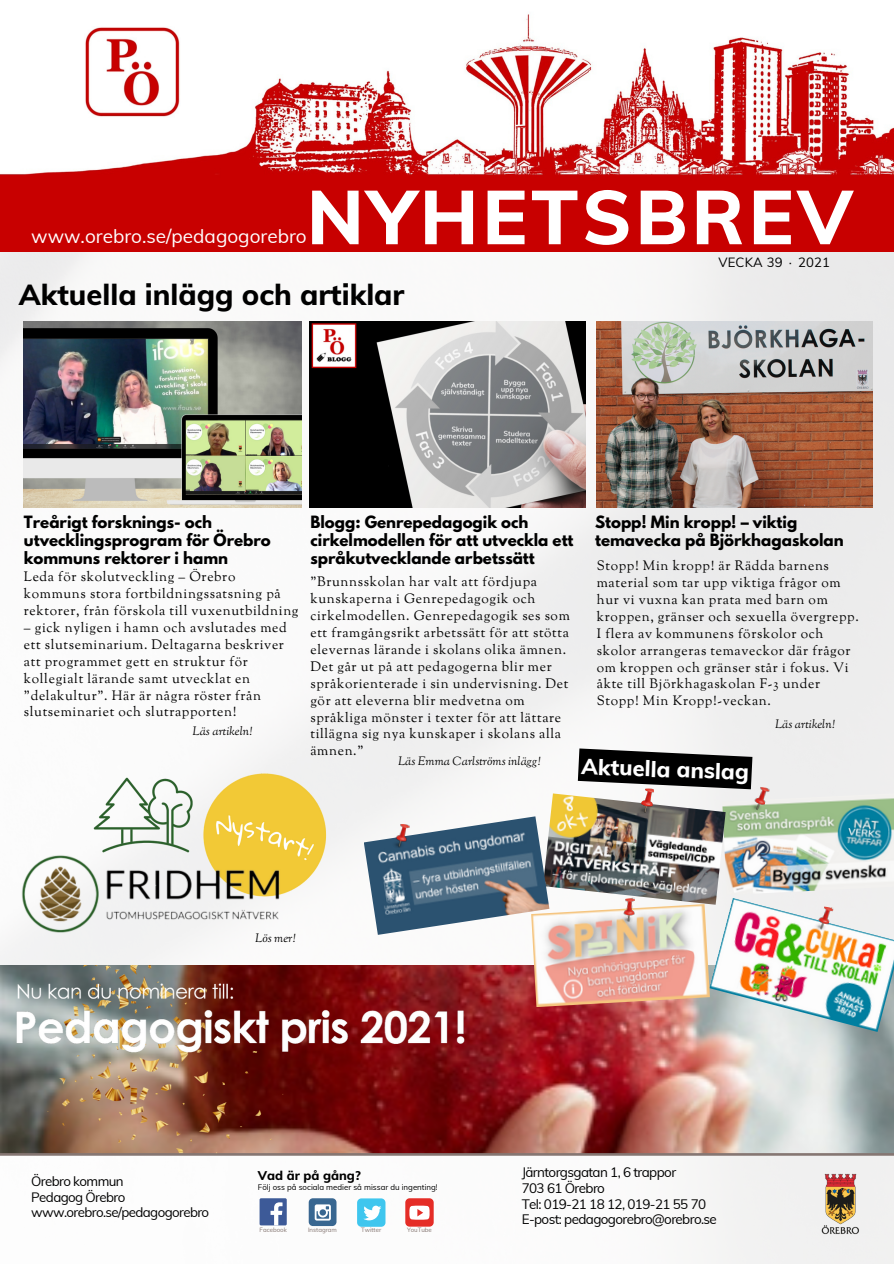
<style>
.page{position:relative;width:894px;height:1264px;background:#fff}
.page>*{position:absolute;margin:0;border:0;box-sizing:border-box;transform-origin:0 0}
.t1{font:800 75.3px "Muli";letter-spacing:.05em;color:#fff}
.t2{font:800 28.95px "Muli";color:#000}
.t3{font:800 21.9px "Muli";color:#fff}
.t4{font:18.9px "Muli";color:#fff}
.t5{font:700 15px/18px "League Spartan";color:#000}
.t6{font:13.5px/17px "Sorts Mill Goudy";letter-spacing:.045em;color:#000}
.t7{font:13.5px/15.8px "Muli";letter-spacing:-.045em;color:#000}
.t8{font:13.35px/15.6px "Muli";letter-spacing:-.045em;color:#000}
.t9{font:13.05px "Muli";letter-spacing:.015em;color:#000}
.t10{font:800 12.6px "Muli";color:#000}
.t11{font:italic 12px "Sorts Mill Goudy";color:#000}
.t12{font:7.95px "Muli";color:#000}
.t13{font:6.15px "Muli";color:#857672}
</style>
<div class="page">
<img style="left:0;top:252px;width:893px;height:1011px">
<img style="left:0;top:14px;width:893px;height:238px">
<img style="left:84px;top:27px;width:96px;height:90px">
<div style="left:308px;top:1198px;width:28px;height:27px;background:#396791;border-radius:4px"></div>
<svg style="left:314px;top:1204px;width:17px;height:16px"></svg>
<div style="left:259px;top:1198px;width:28px;height:27px;background:#3d5a98"></div>
<svg style="left:270px;top:1202px;width:12px;height:23px"></svg>
<div style="left:405px;top:1198px;width:28px;height:28px;background:#e52d27;border-radius:4px"></div>
<svg style="left:409px;top:1205px;width:20px;height:14px"></svg>
<div style="left:357px;top:1198px;width:28px;height:28px;background:#3fc6ee;border-radius:4px"></div>
<svg style="left:363px;top:1205px;width:18px;height:15px"></svg>
<img style="left:24px;top:321px;width:277px;height:186px">
<img style="left:818px;top:1167px;width:44px;height:73px">
<img style="left:0;top:965px;width:893px;height:188px">
<svg style="left:0;top:1153px;width:893px;height:2px;background:#867571"></svg>
<img style="left:309px;top:321px;width:276px;height:186px">
<img style="left:709px;top:898px;width:184px;height:133px">
<img style="left:813px;top:905px;width:20px;height:28px">
<img style="left:596px;top:321px;width:276px;height:186px">
<svg style="left:577px;top:748px;width:175px;height:41px"></svg>
<img style="left:8px;top:759px;width:322px;height:186px">
<img style="left:725px;top:793px;width:168px;height:102px">
<img style="left:748px;top:785px;width:21px;height:29px">
<img style="left:542px;top:793px;width:183px;height:111px">
<img style="left:636px;top:788px;width:18px;height:26px">
<img style="left:364px;top:816px;width:185px;height:118px">
<img style="left:391px;top:823px;width:18px;height:27px">
<img style="left:531px;top:904px;width:178px;height:103px">
<img style="left:617px;top:897px;width:21px;height:28px">
<h1 class="t1" style="left:307px;top:168px;width:547px">NYHETSBREV</h1>
<h2 class="t2" style="left:19px;top:275px;width:387px">Aktuella inlägg och artiklar</h2>
<h3 class="t4" style="left:31px;top:224px;width:277px">www.orebro.se/pedagogorebro</h3>
<p class="t9" style="left:718px;top:253px;width:113px">VECKA 39 ∙ 2021</p>
<p class="t5" style="left:24px;top:515px;width:248px">Treårigt forsknings- och utvecklingsprogram för Örebro kommuns rektorer i hamn</p>
<p class="t6" style="left:24px;top:569px;width:276px">Leda för skolutveckling – Örebro kommuns stora fortbildningssatsning på rektorer, från förskola till vuxenutbildning</p>
<p class="t6" style="left:24px;top:620px;width:264px">– gick nyligen i hamn och avslutades med ett slutseminarium. Deltagarna beskriver att programmet gett en struktur för kollegialt lärande samt utvecklat en "delakultur". Här är några röster från slutseminariet och slutrapporten!</p>
<p class="t11" style="left:192px;top:723px;width:61px">Läs artikeln!</p>
<p class="t5" style="left:310px;top:515px;width:264px">Blogg: Genrepedagogik och cirkelmodellen för att utveckla ett språkutvecklande arbetssätt</p>
<p class="t5" style="left:595px;top:515px;width:250px">Stopp! Min kropp! – viktig temavecka på Björkhagaskolan</p>
<p class="t6" style="left:596px;top:558px;width:263px">Stopp! Min kropp! är Rädda barnens material som tar upp viktiga frågor om hur vi vuxna kan prata med barn om kroppen, gränser och sexuella övergrepp.<br>I flera av kommunens förskolor och skolor arrangeras temaveckor där frågor om kroppen och gränser står i fokus. Vi åkte till Björkhagaskolan F-3 under Stopp! Min Kropp!-veckan.</p>
<p class="t6" style="left:310px;top:574px;width:261px">"Brunnsskolan har valt att fördjupa kunskaperna i Genrepedagogik och cirkelmodellen. Genrepedagogik ses som ett framgångsrikt arbetssätt för att stötta elevernas lärande i skolans olika ämnen.<br>Det går ut på att pedagogerna blir mer språkorienterade i sin undervisning. Det gör att eleverna blir medvetna om språkliga mönster i texter för att lättare tillägna sig nya kunskaper i skolans alla ämnen."</p>
<p class="t11" style="left:774px;top:716px;width:61px">Läs artikeln!</p>
<p class="t11" style="left:398px;top:753px;width:144px">Läs Emma Carlströms inlägg!</p>
<h3 class="t3" style="left:581px;top:752px;width:169px;rotate:2deg">Aktuella anslag</h3>
<p class="t11" style="left:255px;top:930px;width:42px">Lös mer!</p>
<p class="t8" style="left:31px;top:1172px;width:179px">Örebro kommun<br>Pedagog Örebro www.orebro.se/pedagogorebro</p>
<p class="t10" style="left:258px;top:1167px;width:104px">Vad är på gång?</p>
<p class="t12" style="left:258px;top:1182px;width:181px">Följ oss på sociala medier så missar du ingenting!</p>
<p class="t13" style="left:259px;top:1225px;width:29px">Facebook</p>
<p class="t13" style="left:308px;top:1225px;width:30px">Instagram</p>
<p class="t13" style="left:361px;top:1226px;width:22px">Twitter</p>
<p class="t13" style="left:407px;top:1226px;width:26px">YouTube</p>
<p class="t7" style="left:521px;top:1164px;width:156px">Järntorgsgatan 1, 6 trappor<br>703 61 Örebro</p>
<p class="t7" style="left:521px;top:1211px;width:197px">E-post: pedagogorebro@orebro.se</p>
<p class="t7" style="left:521px;top:1195px;width:186px">Tel: 019-21 18 12, 019-21 55 70</p>
</div>
